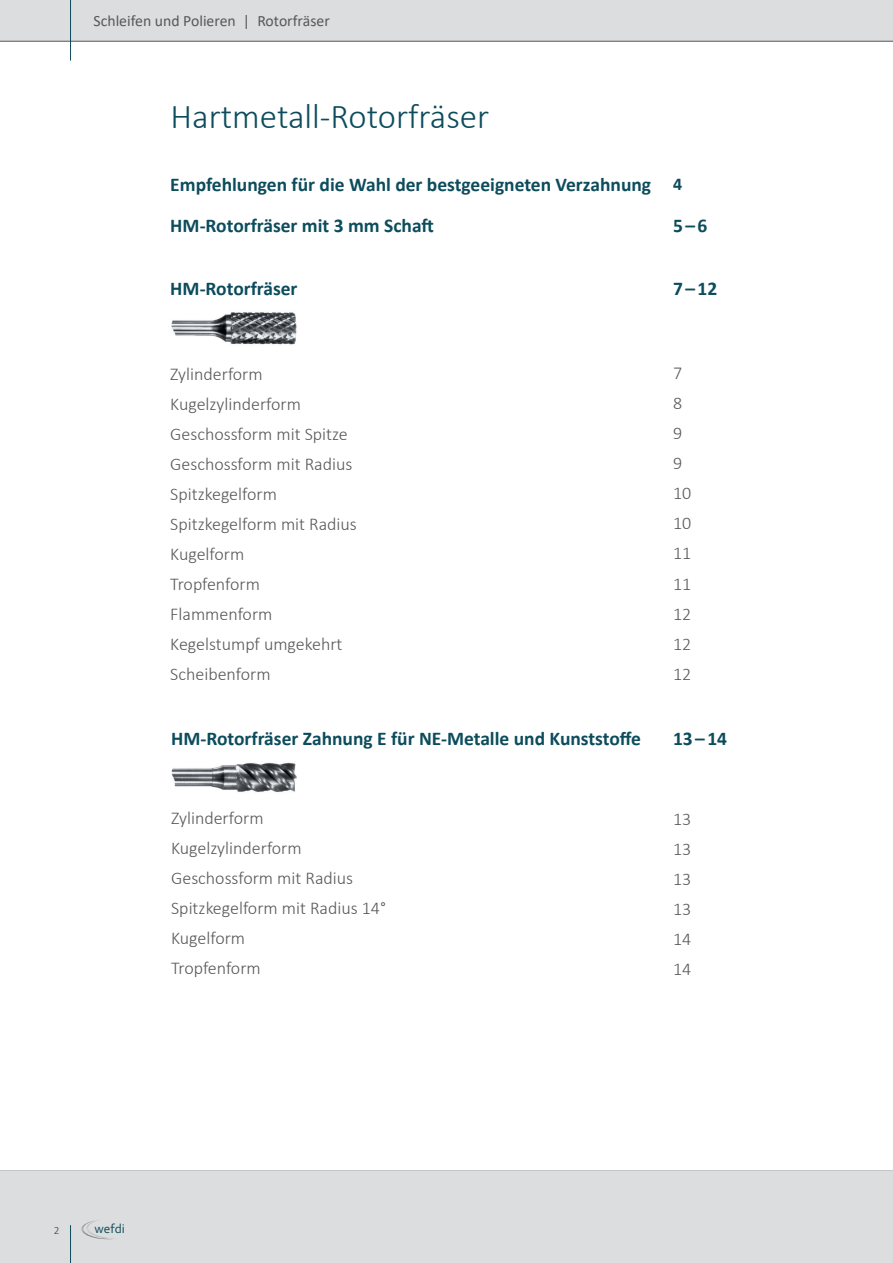
<style>
.page{position:relative;width:893px;height:1263px;background:#fff}
.page>*{position:absolute;margin:0;border:0;box-sizing:border-box;transform-origin:0 0}
.t1{font:300 34.95px "Calibri";color:#0c4c5c}
.t2{font:700 19.5px "Calibri";color:#0c4c5c}
.t3{font:300 18px/30px "Calibri";color:#57585a}
.t4{font:700 18px "Calibri";color:#0c4c5c}
.t5{font:15.75px "Calibri";color:#57585a}
.t6{font:13.35px "Corbel";color:#134d5a}
.t7{font:300 11.25px "Calibri";color:#0c4c5c}
</style>
<div class="page">
<div style="left:0;top:1170px;width:893px;height:93px;background:#dcdddf"></div>
<hr style="left:70px;top:1225px;width:1px;height:38px;background:#0c4c5c">
<svg style="left:81px;top:1219px;width:38px;height:20px"></svg>
<div style="left:0;top:0;width:893px;height:41px;background:#dcdddf"></div>
<hr style="left:70px;top:0;width:1px;height:61px;background:#0c4c5c">
<img style="left:171px;top:312px;width:126px;height:33px">
<img style="left:171px;top:762px;width:126px;height:30px">
<p class="t5" style="left:94px;top:9px;width:238px">Schleifen und Polieren | Rotorfräser</p>
<h1 class="t1" style="left:171px;top:94px;width:320px">Hartmetall-Rotorfräser</h1>
<p class="t2" style="left:170px;top:170px;width:482px">Empfehlungen für die Wahl der bestgeeigneten Verzahnung</p>
<p class="t2" style="left:170px;top:212px;width:265px">HM-Rotorfräser mit 3 mm Schaft</p>
<p class="t2" style="left:170px;top:274px;width:129px">HM-Rotorfräser</p>
<p class="t4" style="left:673px;top:171px;width:11px">4</p>
<p class="t2" style="left:673px;top:212px;width:36px">5 – 6</p>
<p class="t2" style="left:673px;top:275px;width:46px">7 – 12</p>
<p class="t3" style="left:170px;top:359px;width:188px">Zylinderform<br>Kugelzylinderform<br>Geschossform mit Spitze<br>Geschossform mit Radius<br>Spitzkegelform<br>Spitzkegelform mit Radius<br>Kugelform<br>Tropfenform<br>Flammenform<br>Kegelstumpf umgekehrt<br>Scheibenform</p>
<p class="t2" style="left:171px;top:725px;width:471px">HM-Rotorfräser Zahnung E für NE-Metalle und Kunststoffe</p>
<p class="t3" style="left:171px;top:803px;width:216px">Zylinderform<br>Kugelzylinderform<br>Geschossform mit Radius<br>Spitzkegelform mit Radius 14°<br>Kugelform<br>Tropfenform</p>
<p class="t3" style="left:673px;top:358px;width:20px">7<br>8<br>9<br>9<br>10<br>10<br>11<br>11<br>12<br>12<br>12</p>
<p class="t2" style="left:673px;top:725px;width:56px">13 – 14</p>
<p class="t3" style="left:673px;top:803px;width:20px;text-align:justify">13<br>13<br>13<br>13<br>14<br>14</p>
<p class="t7" style="left:54px;top:1223px;width:7px">2</p>
<p class="t6" style="left:94px;top:1220px;width:32px">wefdi</p>
</div>
